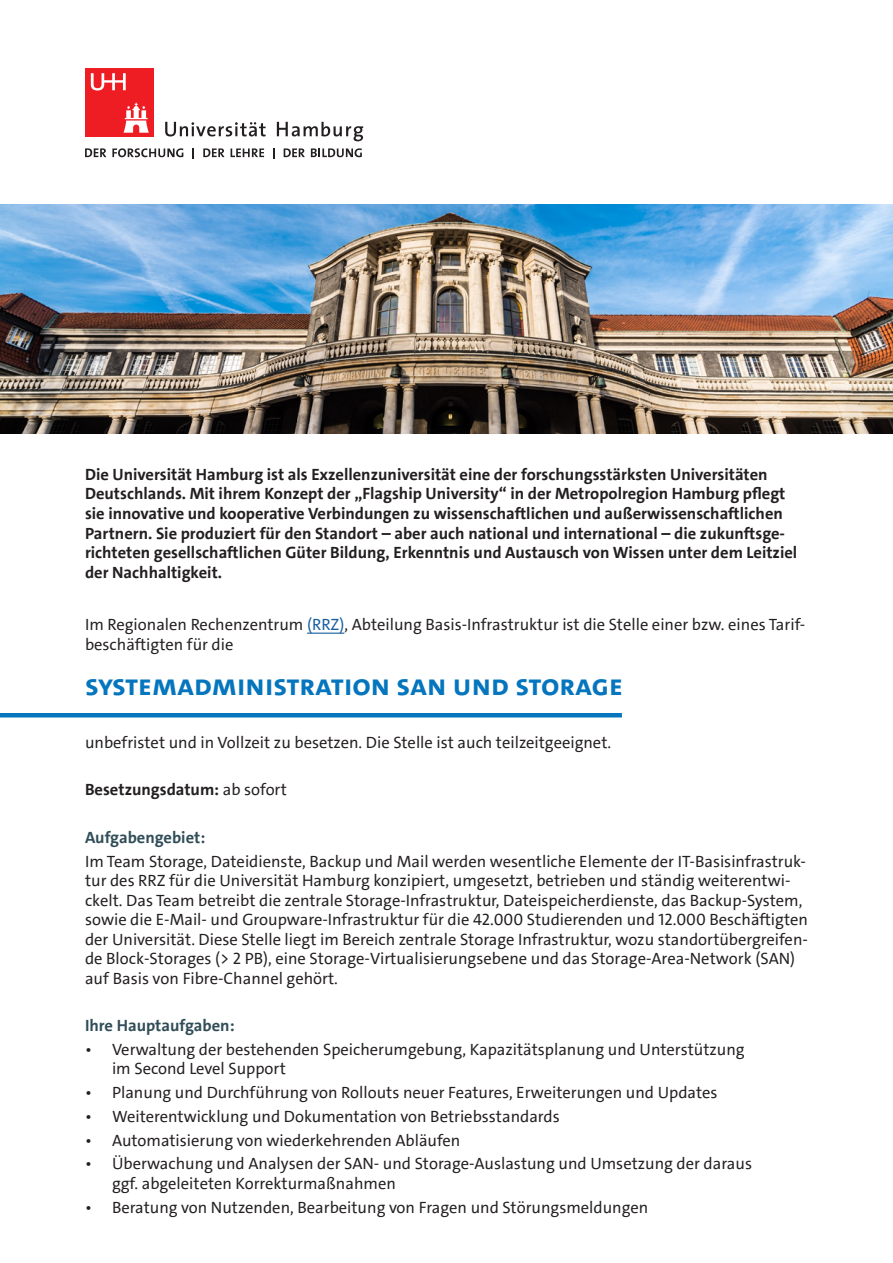
<style>
.page{position:relative;width:893px;height:1263px;background:#fff}
.page>*{position:absolute;margin:0;border:0;box-sizing:border-box;transform-origin:0 0}
.Headline{font:30px "The Sans UHH Bold Caps";color:#0575bd}
.t1{font:16.5px/19.5px "The Sans UHH";color:#231f20}
.t2{font:700 16.5px/19.5px "The Sans UHH";color:#231f20}
.t3{font:700 16.5px "The Sans UHH";color:#314e58}
.s1{color:#175d9e}
.s2{font-weight:400}
.s3{font-weight:700;color:#314e58}
</style>
<div class="page">
<svg style="left:165px;top:122px;width:101px;height:14px"></svg>
<svg style="left:277px;top:122px;width:86px;height:19px"></svg>
<div style="left:85px;top:68px;width:68px;height:68px;background:#ee1d23"></div>
<svg style="left:123px;top:103px;width:26px;height:30px"></svg>
<svg style="left:91px;top:73px;width:35px;height:17px"></svg>
<svg style="left:85px;top:148px;width:21px;height:9px"></svg>
<svg style="left:112px;top:148px;width:71px;height:9px"></svg>
<svg style="left:203px;top:148px;width:22px;height:9px"></svg>
<svg style="left:231px;top:148px;width:33px;height:9px"></svg>
<svg style="left:273px;top:148px;width:2px;height:10px"></svg>
<svg style="left:284px;top:148px;width:21px;height:9px"></svg>
<svg style="left:311px;top:148px;width:51px;height:9px"></svg>
<img style="left:0;top:204px;width:893px;height:230px">
<hr style="left:0;top:713px;width:622px;height:4px;background:#0575bd">
<hr style="left:307px;top:633px;width:37px;height:1px;background:#175d9e">
<p class="t2" style="left:85px;top:465px;width:714px">Die Universität Hamburg ist als Exzellenzuniversität eine der forschungsstärksten Universitäten Deutschlands. Mit ihrem Konzept der „Flagship University“ in der Metropolregion Hamburg pflegt sie innovative und kooperative Verbindungen zu wissenschaftlichen und außerwissenschaftlichen Partnern. Sie produziert für den Standort – aber auch national und international – die zukunftsge&shy;richteten gesellschaftlichen Güter Bildung, Erkenntnis und Austausch von Wissen unter dem Leitziel der Nachhaltigkeit.</p>
<p class="t1" style="left:85px;top:615px;width:722px">Im Regionalen Rechenzentrum <span class="s1">(RRZ)</span>, Abteilung Basis-Infrastruktur ist die Stelle einer bzw. eines Tarif&shy;beschäftigten für die</p>
<p class="Headline" style="left:85px;top:666px;width:539px">SYSTEMADMINISTRATION SAN und Storage</p>
<p class="t1" style="left:85px;top:733px;width:528px">unbefristet und in Vollzeit zu besetzen. Die Stelle ist auch teilzeitgeeignet.</p>
<h2 class="t2" style="left:85px;top:780px;width:203px">Besetzungsdatum: <span class="s2">ab sofort</span></h2>
<h2 class="t1" style="left:85px;top:826px;width:722px;line-height:23.7px"><span class="s3">Aufgabengebiet:<br></span>Im Team Storage, Dateidienste, Backup und Mail werden wesentliche Elemente der IT-Basisinfrastruk-</h2>
<h2 class="t1" style="left:85px;top:871px;width:724px">tur des RRZ für die Universität Hamburg konzipiert, umgesetzt, betrieben und ständig weiterentwi&shy;ckelt. Das Team betreibt die zentrale Storage-Infrastruktur, Dateispeicherdienste, das Backup-System, sowie die E-Mail- und Groupware-Infrastruktur für die 42.000 Studierenden und 12.000 Beschäftigten der Universität. Diese Stelle liegt im Bereich zentrale Storage Infrastruktur, wozu standortübergreifen&shy;de Block-Storages (&gt; 2 PB), eine Storage-Virtualisierungsebene und das Storage-Area-Network (SAN) auf Basis von Fibre-Channel gehört.</h2>
<h2 class="t3" style="left:85px;top:1015px;width:151px">Ihre Hauptaufgaben:</h2>
<p class="t1" style="left:112px;top:1040px;width:634px;text-indent:-27px">• Verwaltung der bestehenden Speicherumgebung, Kapazitätsplanung und Unterstützung im Second Level Support</p>
<p class="t1" style="left:85px;top:1083px;width:634px">• Planung und Durchführung von Rollouts neuer Features, Erweiterungen und Updates</p>
<p class="t1" style="left:85px;top:1107px;width:476px">• Weiterentwicklung und Dokumentation von Betriebsstandards</p>
<p class="t1" style="left:85px;top:1130px;width:377px">• Automatisierung von wiederkehrenden Abläufen</p>
<p class="t1" style="left:112px;top:1154px;width:641px;text-indent:-27px">• Überwachung und Analysen der SAN- und Storage-Auslastung und Umsetzung der daraus ggf. abgeleiteten Korrekturmaßnahmen</p>
<p class="t1" style="left:85px;top:1197px;width:565px">• Beratung von Nutzenden, Bearbeitung von Fragen und Störungsmeldungen</p>
</div>
